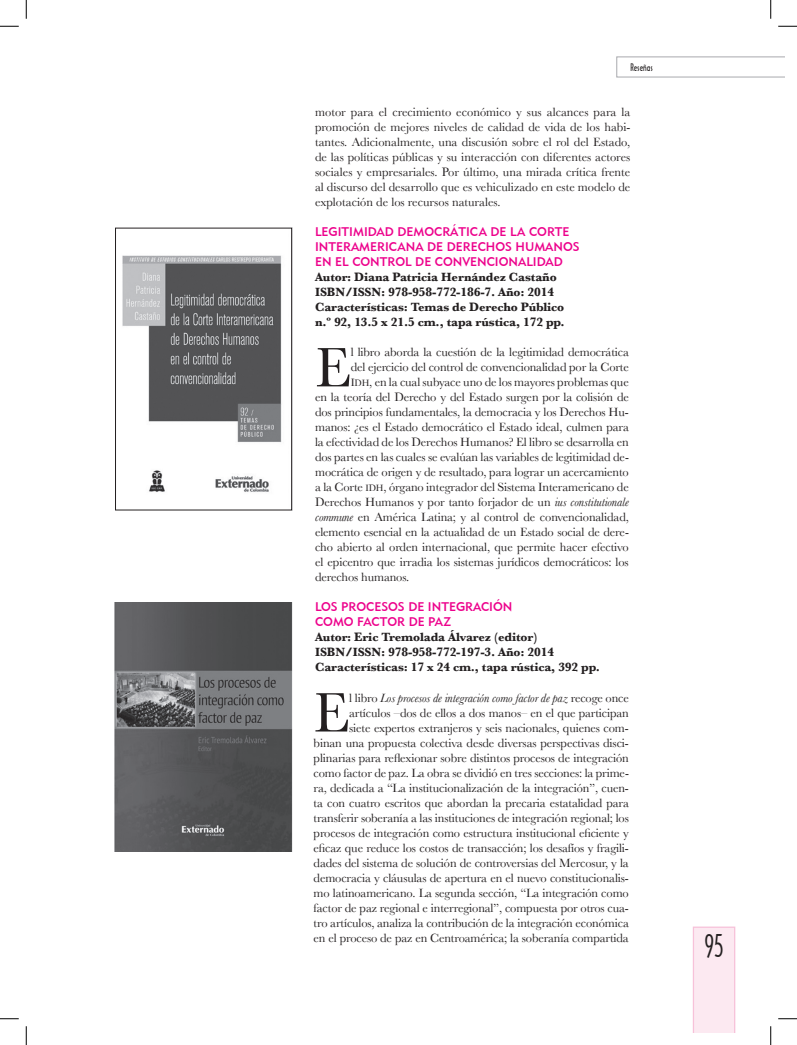
<style>
.page{position:relative;width:797px;height:1045px;background:#fff}
.page>*{position:absolute;margin:0;border:0;box-sizing:border-box;transform-origin:0 0}
.t1{font:57.75px "Baskerville";color:#231f20}
.t2{font:30px "Architecture Plain";color:#231f20;scale:.8 1}
.t3{font:12.5px/15px "Baskerville";letter-spacing:-.01em;color:#231f20;text-align:justify}
.t4{font:700 12.5px/15px "Baskerville";letter-spacing:-.01em;color:#231f20}
.t5{font:12.5px "Geometric 415 BT Medium A";color:#ed028c}
.t6{font:10px "Architecture Plain";color:#231f20}
.s1{font-size:11.25px}
.s2{font-size:9.62px}
.s3{font-style:italic}
</style>
<div class="page">
<svg style="left:692px;top:926px;width:43px;height:107px;background:#fbe7ef"></svg>
<svg style="left:616px;top:57px;width:169px;height:20px"></svg>
<img style="left:122px;top:255px;width:160px;height:237px">
<div style="left:115px;top:228px;width:177px;height:282px;border:1px solid #231f20"></div>
<img style="left:115px;top:603px;width:177px;height:248px">
<svg style="left:0;top:25px;width:19px;height:2px"></svg>
<svg style="left:778px;top:25px;width:19px;height:2px"></svg>
<svg style="left:0;top:1018px;width:19px;height:1px"></svg>
<svg style="left:778px;top:1018px;width:19px;height:1px"></svg>
<svg style="left:25px;top:0;width:2px;height:19px"></svg>
<svg style="left:25px;top:1026px;width:2px;height:19px"></svg>
<svg style="left:770px;top:0;width:1px;height:19px"></svg>
<svg style="left:770px;top:1026px;width:1px;height:19px"></svg>
<p class="t6" style="left:630px;top:61px;width:24px">Reseñas</p>
<p class="t3" style="left:315px;top:105px;width:317px">motor para el crecimiento económico y sus alcances para la promoción de mejores niveles de calidad de vida de los habi&shy;tantes. Adicionalmente, una discusión sobre el rol del Estado, de las políticas públicas y su interacción con diferentes actores sociales y empresariales. Por último, una mirada crítica frente al discurso del desarrollo que es vehiculizado en este modelo de explotación de los recursos naturales.</p>
<p class="t5" style="left:315px;top:224px;width:15px">LEGITIMIDAD</p>
<p class="t5" style="left:397px;top:224px;width:10px">DEMOCRÁTICA</p>
<p class="t5" style="left:490px;top:224px;width:56px">DE LA CORTE</p>
<p class="t5" style="left:315px;top:239px;width:13px">INTERAMERICANA</p>
<p class="t5" style="left:427px;top:239px;width:38px">DE DERECHO</p>
<p class="t5" style="left:505px;top:239px;width:40px">S HUMANO</p>
<p class="t5" style="left:573px;top:239px;width:8px">S</p>
<p class="t5" style="left:315px;top:254px;width:47px">ENELCONTROL</p>
<p class="t5" style="left:415px;top:254px;width:30px">DE CON</p>
<p class="t5" style="left:462px;top:254px;width:17px">VENCIONALIDAD</p>
<p class="t4" style="left:315px;top:270px;width:251px">Autor: Diana Patricia Hernández Castaño ISBN/ISSN: 978-958-772-186-7. Año: 2014<br>Características: Temas de Derecho Público n.º 92, 13.5 x 21.5 cm., tapa rústica, 172 pp.</p>
<h1 class="t1" style="left:315px;top:334px;width:38px">E</h1>
<p class="t3" style="left:351px;top:345px;width:280px">l libro aborda la cuestión de la legitimidad democrática</p>
<p class="t3" style="left:351px;top:360px;width:280px">del ejercicio del control de convencionalidad por la Corte</p>
<p class="t3" style="left:351px;top:375px;width:280px"><span class="s1">I</span><span class="s2">dh</span>, en la cual subyace uno de los mayores problemas que</p>
<p class="t3" style="left:315px;top:390px;width:315px">en la teoría del Derecho y del Estado surgen por la colisión de</p>
<p class="t3" style="left:315px;top:405px;width:315px">dos principios fundamentales, la democracia y los Derechos Hu-</p>
<p class="t3" style="left:315px;top:420px;width:315px">manos: ¿es el Estado democrático el Estado ideal, culmen para</p>
<p class="t3" style="left:315px;top:435px;width:315px">la efectividad de los Derechos Humanos? El libro se desarrolla en</p>
<p class="t3" style="left:315px;top:450px;width:315px">dos partes en las cuales se evalúan las variables de legitimidad de-</p>
<p class="t3" style="left:315px;top:465px;width:315px">mocrática de origen y de resultado, para lograr un acercamiento</p>
<p class="t3" style="left:315px;top:480px;width:315px">a la Corte <span class="s2">idh</span>, órgano integrador del Sistema Interamericano de</p>
<p class="t3" style="left:315px;top:495px;width:315px">Derechos Humanos y por tanto forjador de un <span class="s3">ius constitutionale</span></p>
<p class="t3" style="left:315px;top:510px;width:315px"><span class="s3">commune</span> en América Latina; y al control de convencionalidad,</p>
<p class="t3" style="left:315px;top:525px;width:315px">elemento esencial en la actualidad de un Estado social de dere-</p>
<p class="t3" style="left:315px;top:540px;width:315px">cho abierto al orden internacional, que permite hacer efectivo</p>
<p class="t3" style="left:315px;top:555px;width:315px">el epicentro que irradia los sistemas jurídicos democráticos: los</p>
<p class="t3" style="left:315px;top:570px;width:96px">derechos humanos.</p>
<p class="t5" style="left:315px;top:599px;width:43px">LOS PROCE</p>
<p class="t5" style="left:381px;top:599px;width:55px">SOS DE INTEGRACI</p>
<p class="t5" style="left:493px;top:599px;width:18px">ÓN</p>
<p class="t5" style="left:315px;top:614px;width:11px">COMO</p>
<p class="t5" style="left:357px;top:614px;width:9px">FACTOR</p>
<p class="t5" style="left:408px;top:614px;width:44px">DE PAZ</p>
<p class="t4" style="left:315px;top:630px;width:286px">Autor: Eric Tremolada Álvarez (editor)<br>ISBN/ISSN: 978-958-772-197-3. Año: 2014<br>Características: 17 x 24 cm., tapa rústica, 392 pp.</p>
<h1 class="t1" style="left:313px;top:679px;width:38px">E</h1>
<p class="t3" style="left:313px;top:690px;width:317px;text-align:right">l libro <span class="s3">Los procesos de integración como factor de paz</span> recoge once artículos –dos de ellos a dos manos– en el que participan<br>siete expertos extranjeros y seis nacionales, quienes com-<br>binan una propuesta colectiva desde diversas perspectivas disci&shy;plinarias para reflexionar sobre distintos procesos de integración como factor de paz. La obra se dividió en tres secciones: la prime&shy;ra, dedicada a “La institucionalización de la integración”, cuen&shy;ta con cuatro escritos que abordan la precaria estatalidad para transferir soberanía a las instituciones de integración regional; los procesos de integración como estructura institucional eficiente y eficaz que reduce los costos de transacción; los desafíos y fragili&shy;dades del sistema de solución de controversias del Mercosur, y la democracia y cláusulas de apertura en el nuevo constitucionalis&shy;mo latinoamericano. La segunda sección, “La integración como factor de paz regional e interregional”, compuesta por otros cua&shy;tro artículos, analiza la contribución de la integración económica en el proceso de paz en Centroamérica; la soberanía compartida</p>
<h2 class="t2" style="left:704px;top:926px;width:25px">95</h2>
</div>
